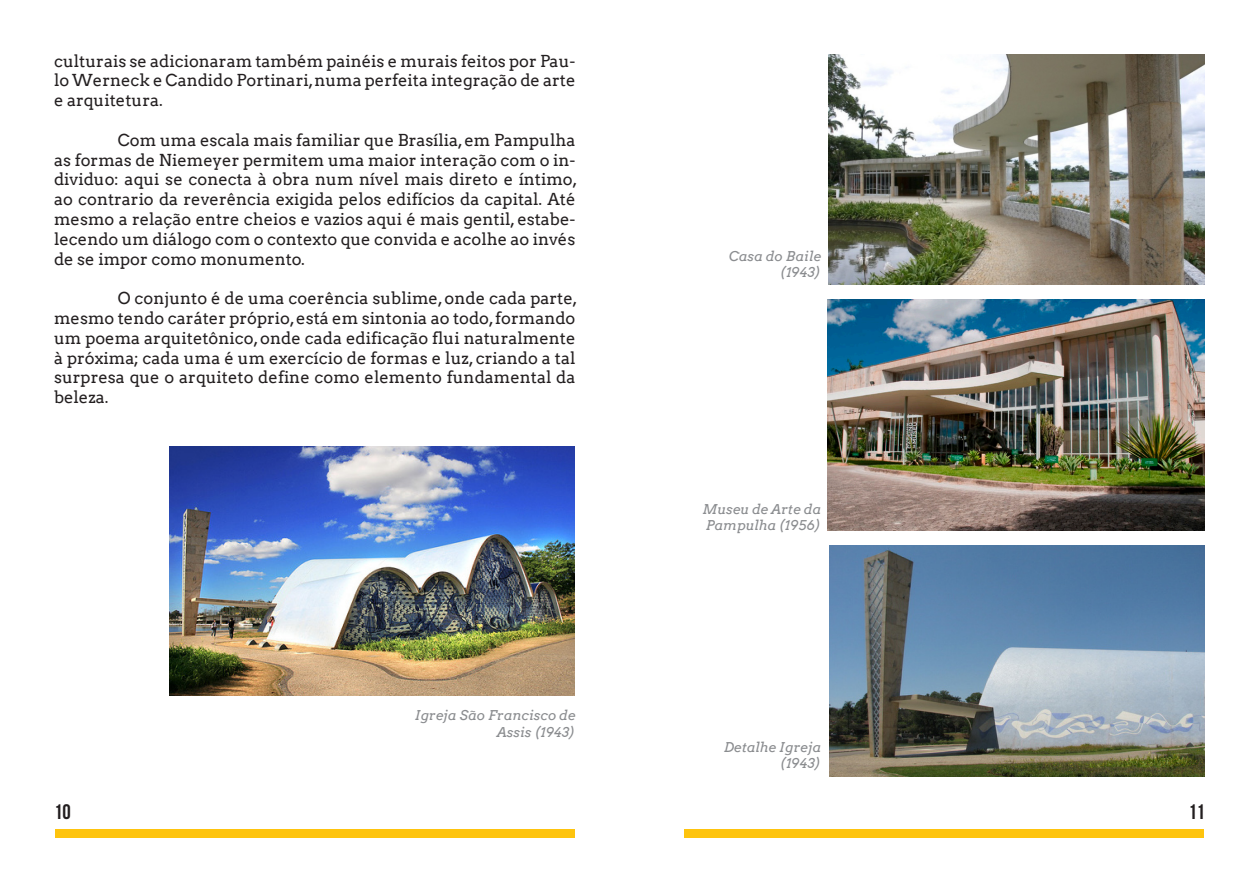
<style>
.page{position:relative;width:1259px;height:893px;background:#fff}
.page>*{position:absolute;margin:0;border:0;box-sizing:border-box;transform-origin:0 0}
.t1{font:21px "Bebas Neue";color:#231f20}
.t2{font:16.5px/19.8px "Arvo";color:#231f20;text-align:justify}
.t3{font:italic 13.5px/16.2px "Arvo";color:#8a8c8f;text-align:right}
</style>
<div class="page">
<div style="left:55px;top:829px;width:520px;height:9px;background:#fec40e"></div>
<div style="left:684px;top:829px;width:520px;height:9px;background:#fec40e"></div>
<img style="left:169px;top:446px;width:406px;height:249px">
<img style="left:828px;top:54px;width:377px;height:231px">
<img style="left:828px;top:300px;width:376px;height:231px">
<img style="left:829px;top:546px;width:376px;height:230px">
<p class="t2" style="left:54px;top:51px;width:523px">culturais se adicionaram também painéis e murais feitos por Pau&shy;lo Werneck e Candido Portinari, numa perfeita integração de arte e arquitetura.</p>
<p class="t2" style="left:54px;top:130px;width:525px;text-indent:64px">Com uma escala mais familiar que Brasília, em Pampulha as formas de Niemeyer permitem uma maior interação com o in&shy;dividuo: aqui se conecta à obra num nível mais direto e íntimo, ao contrario da reverência exigida pelos edifícios da capital. Até mesmo a relação entre cheios e vazios aqui é mais gentil, estabe&shy;lecendo um diálogo com o contexto que convida e acolhe ao invés de se impor como monumento.</p>
<p class="t2" style="left:54px;top:288px;width:525px;text-indent:64px">O conjunto é de uma coerência sublime, onde cada parte, mesmo tendo caráter próprio, está em sintonia ao todo, formando um poema arquitetônico, onde cada edificação flui naturalmente à próxima; cada uma é um exercício de formas e luz, criando a tal surpresa que o arquiteto define como elemento fundamental da beleza.</p>
<p class="t3" style="left:415px;top:707px;width:162px">Igreja São Francisco de<br>Assis (1943)</p>
<p class="t3" style="left:729px;top:248px;width:93px">Casa do Baile</p>
<p class="t3" style="left:780px;top:264px;width:42px">(1943)</p>
<p class="t3" style="left:702px;top:501px;width:120px">Museu de Arte da</p>
<p class="t3" style="left:706px;top:517px;width:117px">Pampulha (1956)</p>
<p class="t3" style="left:723px;top:739px;width:99px">Detalhe Igreja</p>
<p class="t3" style="left:780px;top:755px;width:42px">(1943)</p>
<p class="t1" style="left:54px;top:801px;width:18px">10</p>
<p class="t1" style="left:1188px;top:801px;width:18px">11</p>
</div>
